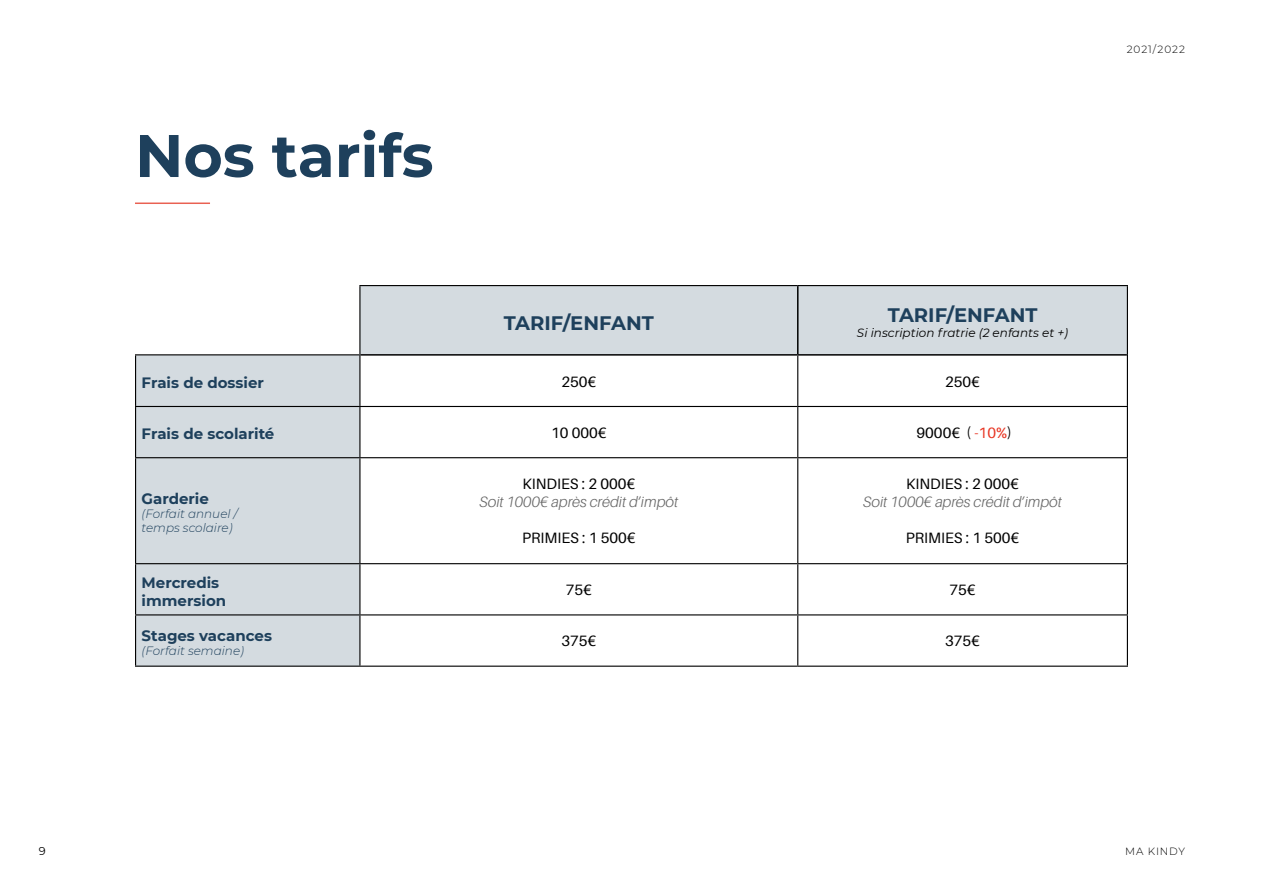
<style>
.page{position:relative;width:1263px;height:893px;background:#fff}
.page>*{position:absolute;margin:0;border:0;box-sizing:border-box;transform-origin:0 0}
.Titre{font:700 60px "Montserrat";color:#1e405c}
.TableauTitre{font:700 19.5px "Montserrat";color:#1e405c}
.DonnéeTableau{font:15px "Aileron";color:#000}
.TableauTitrecolonne{font:700 15px "Montserrat";color:#1e405c}
.DonnéeTableau-2{font:italic 300 15px "Aileron";color:#666}
.TableauTitrecolonne-2{font:italic 300 12px "Montserrat";color:#1e405c}
.t1{font:italic 12px "Montserrat";color:#000}
.t2{font:11.4px "Montserrat";color:#000}
.t3{font:300 10.5px "Montserrat";letter-spacing:.085em;color:#000}
.s1{color:#e83725}
</style>
<div class="page">
<hr style="left:135px;top:203px;width:75px;height:1px;background:#e96152">
<svg style="left:136px;top:286px;width:991px;height:380px;background:#d7dde2"></svg>
<svg style="left:360px;top:356px;width:767px;height:310px"></svg>
<hr style="left:798px;top:285px;width:330px;height:1px;background:#000">
<hr style="left:1127px;top:286px;width:1px;height:69px;background:#000">
<hr style="left:359px;top:355px;width:1px;height:51px;background:#000">
<hr style="left:797px;top:356px;width:1px;height:50px;background:#000">
<hr style="left:135px;top:406px;width:225px;height:1px;background:#000">
<hr style="left:360px;top:406px;width:438px;height:1px;background:#000">
<hr style="left:359px;top:407px;width:1px;height:50px;background:#000">
<hr style="left:798px;top:406px;width:330px;height:1px;background:#000">
<hr style="left:797px;top:407px;width:1px;height:50px;background:#000">
<hr style="left:135px;top:457px;width:225px;height:1px;background:#000">
<hr style="left:360px;top:457px;width:438px;height:1px;background:#000">
<hr style="left:359px;top:458px;width:1px;height:105px;background:#000">
<hr style="left:798px;top:457px;width:330px;height:1px;background:#000">
<hr style="left:797px;top:458px;width:1px;height:105px;background:#000">
<hr style="left:135px;top:563px;width:225px;height:1px;background:#000">
<hr style="left:360px;top:563px;width:438px;height:1px;background:#000">
<hr style="left:359px;top:564px;width:1px;height:50px;background:#000">
<hr style="left:798px;top:563px;width:330px;height:1px;background:#000">
<hr style="left:797px;top:564px;width:1px;height:50px;background:#000">
<hr style="left:135px;top:614px;width:225px;height:1px;background:#000">
<hr style="left:360px;top:614px;width:438px;height:1px;background:#000">
<hr style="left:359px;top:615px;width:1px;height:51px;background:#000">
<hr style="left:798px;top:614px;width:330px;height:1px;background:#000">
<hr style="left:797px;top:615px;width:1px;height:51px;background:#000">
<hr style="left:798px;top:354px;width:329px;height:2px;background:#000">
<hr style="left:135px;top:355px;width:1px;height:51px;background:#000">
<hr style="left:1127px;top:355px;width:1px;height:51px;background:#000">
<hr style="left:135px;top:407px;width:1px;height:50px;background:#000">
<hr style="left:1127px;top:407px;width:1px;height:50px;background:#000">
<hr style="left:135px;top:458px;width:1px;height:105px;background:#000">
<hr style="left:1127px;top:458px;width:1px;height:105px;background:#000">
<hr style="left:135px;top:564px;width:1px;height:50px;background:#000">
<hr style="left:1127px;top:564px;width:1px;height:50px;background:#000">
<hr style="left:135px;top:615px;width:1px;height:51px;background:#000">
<hr style="left:1127px;top:615px;width:1px;height:51px;background:#000">
<hr style="left:135px;top:666px;width:225px;height:1px;background:#000">
<hr style="left:360px;top:666px;width:438px;height:1px;background:#000">
<hr style="left:798px;top:666px;width:330px;height:1px;background:#000">
<hr style="left:359px;top:285px;width:439px;height:1px;background:#000">
<hr style="left:797px;top:286px;width:1px;height:68px;background:#000">
<hr style="left:360px;top:354px;width:438px;height:2px;background:#000">
<hr style="left:359px;top:286px;width:1px;height:69px;background:#000">
<hr style="left:135px;top:354px;width:224px;height:1px;background:#000">
<p class="Titre" style="left:135px;top:112px;width:300px">Nos tarifs</p>
<p class="TableauTitre" style="left:504px;top:309px;width:151px">TARIF/ENFANT</p>
<p class="TableauTitre" style="left:888px;top:301px;width:151px">TARIF/ENFANT</p>
<p class="t1" style="left:857px;top:324px;width:213px">Si inscription fratrie (2 enfants et +)</p>
<p class="TableauTitrecolonne" style="left:142px;top:372px;width:124px">Frais de dossier</p>
<p class="DonnéeTableau" style="left:561px;top:373px;width:36px">250€</p>
<p class="DonnéeTableau" style="left:945px;top:373px;width:36px">250€</p>
<p class="TableauTitrecolonne" style="left:142px;top:423px;width:134px">Frais de scolarité</p>
<p class="DonnéeTableau" style="left:551px;top:424px;width:57px">10 000€</p>
<p class="DonnéeTableau" style="left:916px;top:424px;width:97px">9000€ ( <span class="s1">-10%</span>)</p>
<p class="TableauTitrecolonne" style="left:142px;top:487px;width:69px">Garderie</p>
<p class="TableauTitrecolonne-2" style="left:142px;top:506px;width:97px">(Forfait annuel /</p>
<p class="TableauTitrecolonne-2" style="left:142px;top:520px;width:93px">temps scolaire)</p>
<p class="TableauTitrecolonne" style="left:142px;top:571px;width:79px">Mercredis</p>
<p class="TableauTitrecolonne" style="left:142px;top:589px;width:86px">immersion</p>
<p class="TableauTitrecolonne" style="left:142px;top:624px;width:132px">Stages vacances</p>
<p class="TableauTitrecolonne-2" style="left:142px;top:643px;width:104px">(Forfait semaine)</p>
<p class="DonnéeTableau" style="left:523px;top:476px;width:114px">KINDIES : 2 000€</p>
<p class="DonnéeTableau-2" style="left:479px;top:494px;width:200px">Soit 1000€ après crédit d’impôt</p>
<p class="DonnéeTableau" style="left:522px;top:530px;width:115px">PRIMIES : 1 500€</p>
<p class="DonnéeTableau" style="left:906px;top:476px;width:114px">KINDIES : 2 000€</p>
<p class="DonnéeTableau-2" style="left:863px;top:494px;width:200px">Soit 1000€ après crédit d’impôt</p>
<p class="DonnéeTableau" style="left:906px;top:530px;width:115px">PRIMIES : 1 500€</p>
<p class="DonnéeTableau" style="left:566px;top:582px;width:28px">75€</p>
<p class="DonnéeTableau" style="left:949px;top:582px;width:28px">75€</p>
<p class="DonnéeTableau" style="left:561px;top:633px;width:36px">375€</p>
<p class="DonnéeTableau" style="left:945px;top:633px;width:36px">375€</p>
<p class="t3" style="left:1127px;top:42px;width:60px">2021/2022</p>
<p class="t2" style="left:39px;top:843px;width:8px">9</p>
<p class="t3" style="left:1125px;top:844px;width:62px">MA KINDY</p>
</div>
